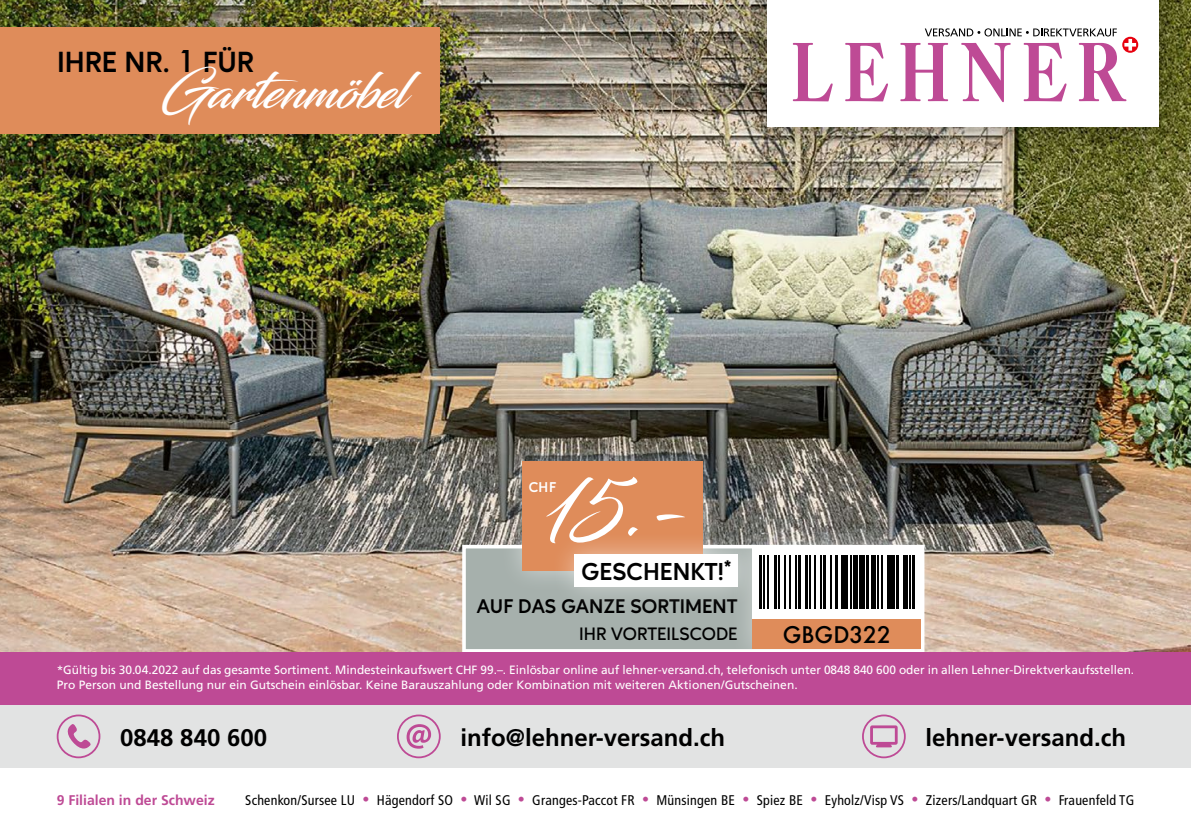
<style>
.page{position:relative;width:1191px;height:840px;background:#fff}
.page>*{position:absolute;margin:0;border:0;box-sizing:border-box;transform-origin:0 0}
.t1{font:71px "Blacksword";color:#fff}
.t2{font:49.6px "Blacksword";color:#fff}
.t3{font:700 29.2px "Ageo Personal Use";color:#000}
.t4{font:700 24.4px "Ageo Personal Use";color:#000}
.t5{font:700 24px "Frutiger LT Std";color:#000}
.t6{font:500 22.2px "Futura";color:#000}
.t7{font:700 19.8px "Ageo Personal Use";color:#000}
.t8{font:600 18px "Ageo Personal Use";color:#000}
.t9{font:700 14.2px "Ageo Personal Use";color:#fff}
.t10{font:condensed 14px "Frutiger LT Std";letter-spacing:.015em;color:#000}
.t11{font:700 14px "Frutiger LT Std";color:#be4a95}
.t12{font:12px/14px "Frutiger LT Std";color:#fff}
.s1{font-family:"Futura";font-weight:500}
.s2{color:#be4a95}
</style>
<div class="page">
<img style="left:0;top:0;width:1191px;height:652px">
<div style="left:464px;top:546px;width:458px;height:104px;background:#a6b0ac"></div>
<div style="left:462px;top:544px;width:462px;height:108px;border:4px solid #fff"></div>
<div style="left:499px;top:438px;width:227px;height:155px;background:#fff;opacity:.5"></div>
<div style="left:522px;top:461px;width:181px;height:109px;background:#df8c5a"></div>
<div style="left:550px;top:530px;width:212px;height:80px;background:#fff;opacity:.5"></div>
<div style="left:574px;top:554px;width:164px;height:32px;background:#fff"></div>
<div style="left:728px;top:520px;width:217px;height:152px;background:#fff;opacity:.5"></div>
<div style="left:752px;top:544px;width:169px;height:96px;background:#fff"></div>
<div style="left:752px;top:618px;width:169px;height:30px;background:#df8c5a"></div>
<hr style="left:759px;top:555px;width:2px;height:53px;background:#000">
<hr style="left:763px;top:555px;width:1px;height:53px;background:#000">
<hr style="left:767px;top:555px;width:1px;height:53px;background:#000">
<hr style="left:774px;top:555px;width:3px;height:53px;background:#000">
<hr style="left:778px;top:555px;width:1px;height:53px;background:#000">
<hr style="left:784px;top:555px;width:1px;height:53px;background:#000">
<hr style="left:789px;top:555px;width:2px;height:53px;background:#000">
<hr style="left:795px;top:555px;width:1px;height:53px;background:#000">
<hr style="left:798px;top:555px;width:2px;height:53px;background:#000">
<hr style="left:804px;top:555px;width:3px;height:53px;background:#000">
<hr style="left:809px;top:555px;width:1px;height:53px;background:#000">
<hr style="left:814px;top:555px;width:2px;height:53px;background:#000">
<hr style="left:820px;top:555px;width:1px;height:53px;background:#000">
<hr style="left:823px;top:555px;width:2px;height:53px;background:#000">
<hr style="left:830px;top:555px;width:1px;height:53px;background:#000">
<hr style="left:835px;top:555px;width:3px;height:53px;background:#000">
<hr style="left:841px;top:555px;width:1px;height:53px;background:#000">
<div style="left:843px;top:555px;width:5px;height:53px;background:#000"></div>
<hr style="left:850px;top:555px;width:2px;height:53px;background:#000">
<hr style="left:853px;top:555px;width:4px;height:53px;background:#000">
<div style="left:859px;top:555px;width:5px;height:53px;background:#000"></div>
<hr style="left:866px;top:555px;width:2px;height:53px;background:#000">
<hr style="left:871px;top:555px;width:4px;height:53px;background:#000">
<hr style="left:877px;top:555px;width:1px;height:53px;background:#000">
<hr style="left:881px;top:555px;width:1px;height:53px;background:#000">
<div style="left:886px;top:555px;width:6px;height:53px;background:#000"></div>
<hr style="left:893px;top:555px;width:2px;height:53px;background:#000">
<hr style="left:896px;top:555px;width:3px;height:53px;background:#000">
<hr style="left:903px;top:555px;width:4px;height:53px;background:#000">
<hr style="left:909px;top:555px;width:1px;height:53px;background:#000">
<hr style="left:911px;top:555px;width:3px;height:53px;background:#000">
<div style="left:0;top:704px;width:1191px;height:63px;background:#e2e3e3"></div>
<div style="left:397px;top:714px;width:44px;height:43px;border:2px solid #be4a95;border-radius:50%"></div>
<svg style="left:406px;top:724px;width:25px;height:24px"></svg>
<div style="left:862px;top:714px;width:43px;height:43px;border:2px solid #be4a95;border-radius:50%"></div>
<svg style="left:870px;top:725px;width:27px;height:22px"></svg>
<div style="left:57px;top:714px;width:43px;height:43px;border:2px solid #be4a95;border-radius:50%"></div>
<svg style="left:67px;top:724px;width:23px;height:24px"></svg>
<div style="left:730px;top:0;width:461px;height:163px;background:#000;opacity:.45"></div>
<div style="left:767px;top:0;width:391px;height:126px;background:#fff"></div>
<svg style="left:793px;top:43px;width:40px;height:58px"></svg>
<svg style="left:845px;top:43px;width:43px;height:58px"></svg>
<svg style="left:1122px;top:37px;width:16px;height:16px"></svg>
<svg style="left:900px;top:28px;width:236px;height:74px"></svg>
<div style="left:0;top:652px;width:1191px;height:52px;background:#be4a95"></div>
<div style="left:0;top:27px;width:439px;height:106px;background:#df8c5a"></div>
<h3 class="t3" style="left:57px;top:45px;width:198px">IHRE NR. <span class="s1">1</span> FÜR</h3>
<h2 class="t2" style="left:161px;top:62px;width:248px">Gartenmöbel</h2>
<h1 class="t1" style="left:543px;top:469px;width:141px">15.-</h1>
<h3 class="t4" style="left:581px;top:557px;width:151px">GESCHENKT!<sup>*</sup></h3>
<p class="t9" style="left:529px;top:479px;width:29px">CHF</p>
<h3 class="t7" style="left:477px;top:595px;width:262px">AUF DAS GANZE SORTIMENT</h3>
<h3 class="t8" style="left:579px;top:623px;width:160px">IHR VORTEILSCODE</h3>
<h3 class="t6" style="left:782px;top:619px;width:109px">GBGD322</h3>
<p class="t12" style="left:57px;top:663px;width:1079px">*Gültig bis 30.04.2022 auf das gesamte Sortiment. Mindesteinkaufswert CHF 99.–. Einlösbar online auf lehner-versand.ch, telefonisch unter 0848 840 600 oder in allen Lehner-Direktverkaufsstellen.<br>Pro Person und Bestellung nur ein Gutschein einlösbar. Keine Barauszahlung oder Kombination mit weiteren Aktionen/Gutscheinen.</p>
<h3 class="t5" style="left:120px;top:723px;width:148px">0848 840 600</h3>
<h3 class="t5" style="left:460px;top:723px;width:266px">info@lehner-versand.ch</h3>
<h3 class="t5" style="left:925px;top:723px;width:202px">lehner-versand.ch</h3>
<p class="t11" style="left:57px;top:791px;width:159px">9 Filialen in der Schweiz</p>
<p class="t10" style="left:245px;top:791px;width:890px">Schenkon/Sursee LU <span class="s2">•</span> Hägendorf SO <span class="s2">•</span> Wil SG <span class="s2">•</span> Granges-Paccot FR <span class="s2">•</span> Münsingen BE <span class="s2">•</span> Spiez BE <span class="s2">•</span> Eyholz/Visp VS <span class="s2">•</span> Zizers/Landquart GR <span class="s2">•</span> Frauenfeld TG</p>
</div>
